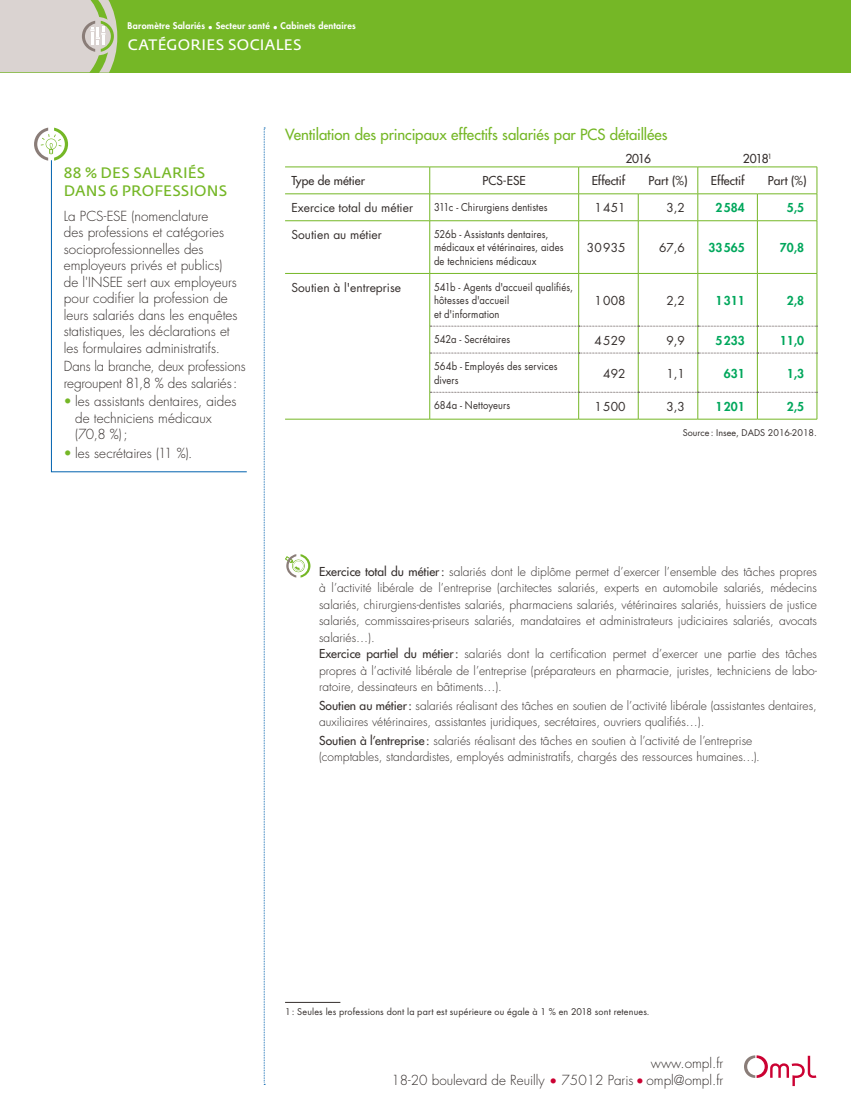
<style>
.page{position:relative;width:851px;height:1106px;background:#fff}
.page>*{position:absolute;margin:0;border:0;box-sizing:border-box;transform-origin:0 0}
.t1{font:500 15px "Futura Std";letter-spacing:-.005em;color:#75b726}
.t2{font:15px/18px "Fedra Sans Std";letter-spacing:.015em;color:#75b726}
.t3{font:15px "Fedra Sans Std";letter-spacing:.025em;color:#fff}
.t4{font:300 13.5px/16.5px "Futura Std";color:#352f2d}
.t5{font:300 12px/16.5px "Futura Std";color:#352f2d}
.t6{font:12px "Futura Std";color:#352f2d}
.t7{font:500 12px "Futura Std";color:#352f2d}
.t8{font:800 12px "Futura Std";color:#00a75c}
.t9{font:10.5px/13.5px "Futura Std";letter-spacing:.01em;color:#352f2d;scale:.9 1}
.t10{font:9px "Futura Std";letter-spacing:.015em;color:#352f2d}
.t11{font:800 9px "Futura Std";letter-spacing:.025em;color:#fff}
.s1{font-weight:400;color:#75b726}
.s2{font-weight:500}
.s3{color:#cb0132}
</style>
<div class="page">
<div style="left:0;top:0;width:850px;height:72px;background:#75b726"></div>
<svg style="left:264px;top:128px;width:1px;height:957px"></svg>
<svg style="left:34px;top:128px;width:34px;height:33px"></svg>
<svg style="left:51px;top:159px;width:196px;height:313px"></svg>
<svg style="left:744px;top:1055px;width:72px;height:31px"></svg>
<svg style="left:0;top:0;width:117px;height:73px;background:#d1d0c3"></svg>
<hr style="left:285px;top:1002px;width:55px;height:1px;background:#352f2d">
<hr style="left:285px;top:167px;width:144px;height:1px;background:#75b726">
<hr style="left:429px;top:167px;width:149px;height:1px;background:#75b726">
<hr style="left:578px;top:167px;width:60px;height:1px;background:#75b726">
<hr style="left:638px;top:167px;width:59px;height:1px;background:#75b726">
<hr style="left:697px;top:167px;width:60px;height:1px;background:#75b726">
<hr style="left:757px;top:167px;width:60px;height:1px;background:#75b726">
<hr style="left:285px;top:193px;width:144px;height:1px;background:#75b726">
<svg style="left:429px;top:167px;width:1px;height:53px"></svg>
<hr style="left:429px;top:221px;width:1px;height:52px;background:#75b726">
<hr style="left:429px;top:274px;width:1px;height:52px;background:#75b726">
<hr style="left:429px;top:353px;width:1px;height:39px;background:#75b726">
<hr style="left:429px;top:193px;width:149px;height:1px;background:#75b726">
<svg style="left:578px;top:167px;width:1px;height:53px"></svg>
<hr style="left:578px;top:221px;width:1px;height:52px;background:#75b726">
<hr style="left:578px;top:274px;width:1px;height:52px;background:#75b726">
<hr style="left:578px;top:353px;width:1px;height:39px;background:#75b726">
<hr style="left:578px;top:193px;width:60px;height:1px;background:#75b726">
<svg style="left:638px;top:194px;width:1px;height:26px"></svg>
<hr style="left:638px;top:221px;width:1px;height:52px;background:#75b726">
<hr style="left:638px;top:274px;width:1px;height:52px;background:#75b726">
<hr style="left:638px;top:353px;width:1px;height:39px;background:#75b726">
<hr style="left:638px;top:193px;width:59px;height:1px;background:#75b726">
<hr style="left:697px;top:193px;width:60px;height:1px;background:#75b726">
<svg style="left:697px;top:167px;width:1px;height:53px"></svg>
<hr style="left:697px;top:221px;width:1px;height:52px;background:#75b726">
<hr style="left:697px;top:274px;width:1px;height:52px;background:#75b726">
<hr style="left:697px;top:353px;width:1px;height:39px;background:#75b726">
<svg style="left:757px;top:194px;width:1px;height:26px"></svg>
<hr style="left:757px;top:221px;width:1px;height:52px;background:#75b726">
<hr style="left:757px;top:274px;width:1px;height:52px;background:#75b726">
<hr style="left:757px;top:353px;width:1px;height:39px;background:#75b726">
<hr style="left:757px;top:193px;width:60px;height:1px;background:#75b726">
<svg style="left:816px;top:167px;width:1px;height:53px"></svg>
<hr style="left:816px;top:221px;width:1px;height:52px;background:#75b726">
<hr style="left:816px;top:274px;width:1px;height:52px;background:#75b726">
<hr style="left:816px;top:353px;width:1px;height:39px;background:#75b726">
<hr style="left:285px;top:220px;width:144px;height:1px;background:#75b726">
<hr style="left:285px;top:273px;width:144px;height:1px;background:#75b726">
<hr style="left:285px;top:419px;width:144px;height:1px;background:#75b726">
<hr style="left:429px;top:220px;width:149px;height:1px;background:#75b726">
<hr style="left:429px;top:273px;width:149px;height:1px;background:#75b726">
<hr style="left:429px;top:419px;width:149px;height:1px;background:#75b726">
<hr style="left:578px;top:220px;width:60px;height:1px;background:#75b726">
<hr style="left:578px;top:273px;width:60px;height:1px;background:#75b726">
<hr style="left:578px;top:419px;width:60px;height:1px;background:#75b726">
<hr style="left:638px;top:220px;width:59px;height:1px;background:#75b726">
<hr style="left:638px;top:273px;width:59px;height:1px;background:#75b726">
<hr style="left:638px;top:419px;width:59px;height:1px;background:#75b726">
<hr style="left:697px;top:220px;width:60px;height:1px;background:#75b726">
<hr style="left:697px;top:273px;width:60px;height:1px;background:#75b726">
<hr style="left:697px;top:419px;width:60px;height:1px;background:#75b726">
<hr style="left:757px;top:220px;width:60px;height:1px;background:#75b726">
<hr style="left:757px;top:273px;width:60px;height:1px;background:#75b726">
<hr style="left:757px;top:419px;width:60px;height:1px;background:#75b726">
<svg style="left:429px;top:326px;width:388px;height:28px"></svg>
<svg style="left:429px;top:392px;width:388px;height:27px"></svg>
<svg style="left:285px;top:554px;width:25px;height:23px"></svg>
<p class="t11" style="left:128px;top:20px;width:230px">Baromètre Salariés • Secteur santé • Cabinets dentaires</p>
<p class="t3" style="left:128px;top:35px;width:175px">CATÉGORIES SOCIALES</p>
<p class="t2" style="left:64px;top:163px;width:165px">88 % DES SALARIÉS<br>DANS 6 PROFESSIONS</p>
<p class="t4" style="left:64px;top:208px;width:175px">La PCS-ESE (nomenclature<br>des professions et catégories socioprofessionnelles des employeurs privés et publics) de l'INSEE sert aux employeurs pour codifier la profession de leurs salariés dans les enquêtes statistiques, les déclarations et les formulaires administratifs.</p>
<p class="t4" style="left:64px;top:358px;width:183px">Dans la branche, deux professions regroupent 81,8 % des salariés:</p>
<p class="t4" style="left:75px;top:394px;width:163px;text-indent:-11px"><span class="s1">•</span> les assistants dentaires, aides de techniciens médicaux (70,8 %);</p>
<p class="t4" style="left:64px;top:445px;width:130px"><span class="s1">•</span> les secrétaires (11 %).</p>
<p class="t1" style="left:285px;top:125px;width:384px">Ventilation des principaux effectifs salariés par PCS détaillées</p>
<p class="t7" style="left:625px;top:151px;width:27px">2016</p>
<p class="t7" style="left:742px;top:151px;width:31px">2018<sup>1</sup></p>
<p class="t7" style="left:291px;top:173px;width:75px">Type de métier</p>
<p class="t7" style="left:482px;top:173px;width:45px">PCS-ESE</p>
<p class="t7" style="left:591px;top:173px;width:35px">Effectif</p>
<p class="t7" style="left:648px;top:173px;width:40px">Part (%)</p>
<p class="t7" style="left:710px;top:173px;width:35px">Effectif</p>
<p class="t7" style="left:767px;top:173px;width:40px">Part (%)</p>
<p class="t6" style="left:291px;top:200px;width:123px">Exercice total du métier</p>
<p class="t9" style="left:434px;top:200px;width:128px">311c - Chirurgiens dentistes</p>
<p class="t6" style="left:594px;top:200px;width:33px">1451</p>
<p class="t6" style="left:666px;top:200px;width:20px">3,2</p>
<p class="t8" style="left:715px;top:200px;width:31px">2584</p>
<p class="t8" style="left:786px;top:200px;width:19px">5,5</p>
<p class="t6" style="left:291px;top:227px;width:92px">Soutien au métier</p>
<p class="t9" style="left:434px;top:227px;width:145px">526b - Assistants dentaires, médicaux et vétérinaires, aides de techniciens médicaux</p>
<p class="t6" style="left:587px;top:240px;width:40px">30935</p>
<p class="t6" style="left:659px;top:240px;width:27px">67,6</p>
<p class="t8" style="left:708px;top:240px;width:38px">33565</p>
<p class="t8" style="left:779px;top:240px;width:26px">70,8</p>
<p class="t6" style="left:291px;top:280px;width:111px">Soutien à l'entreprise</p>
<p class="t9" style="left:434px;top:280px;width:156px">541b - Agents d'accueil qualifiés, hôtesses d'accueil<br>et d'information</p>
<p class="t6" style="left:594px;top:293px;width:33px">1008</p>
<p class="t6" style="left:666px;top:293px;width:20px">2,2</p>
<p class="t8" style="left:715px;top:293px;width:31px">1311</p>
<p class="t8" style="left:786px;top:293px;width:19px">2,8</p>
<p class="t9" style="left:434px;top:333px;width:86px">542a - Secrétaires</p>
<p class="t6" style="left:594px;top:332px;width:33px">4529</p>
<p class="t6" style="left:666px;top:332px;width:20px">9,9</p>
<p class="t8" style="left:715px;top:332px;width:31px">5233</p>
<p class="t8" style="left:779px;top:332px;width:26px">11,0</p>
<p class="t9" style="left:434px;top:360px;width:139px">564b - Employés des services divers</p>
<p class="t6" style="left:603px;top:365px;width:24px">492</p>
<p class="t6" style="left:666px;top:365px;width:20px">1,1</p>
<p class="t8" style="left:723px;top:365px;width:22px">631</p>
<p class="t8" style="left:786px;top:365px;width:19px">1,3</p>
<p class="t9" style="left:434px;top:399px;width:86px">684a - Nettoyeurs</p>
<p class="t6" style="left:594px;top:398px;width:33px">1500</p>
<p class="t6" style="left:666px;top:398px;width:20px">3,3</p>
<p class="t8" style="left:715px;top:398px;width:31px">1201</p>
<p class="t8" style="left:786px;top:398px;width:19px">2,5</p>
<p class="t10" style="left:682px;top:426px;width:136px">Source: Insee, DADS 2016-2018.</p>
<p class="t5" style="left:319px;top:563px;width:499px"><span class="s2">Exercice total du métier:</span> salariés dont le diplôme permet d’exercer l’ensemble des tâches propres à l’activité libérale de l’entreprise (architectes salariés, experts en automobile salariés, médecins salariés, chirurgiens-dentistes salariés, pharmaciens salariés, vétérinaires salariés, huissiers de justice salariés, commissaires-priseurs salariés, mandataires et administrateurs judiciaires salariés, avocats salariés…).<br><span class="s2">Exercice partiel du métier:</span> salariés dont la certification permet d’exercer une partie des tâches propres à l’activité libérale de l’entreprise (préparateurs en pharmacie, juristes, techniciens de labo&shy;ratoire, dessinateurs en bâtiments…).</p>
<p class="t5" style="left:319px;top:697px;width:499px"><span class="s2">Soutien au métier:</span> salariés réalisant des tâches en soutien de l’activité libérale (assistantes dentaires, auxiliaires vétérinaires, assistantes juridiques, secrétaires, ouvriers qualifiés…).</p>
<p class="t5" style="left:319px;top:732px;width:442px"><span class="s2">Soutien à l’entreprise :</span> salariés réalisant des tâches en soutien à l’activité de l’entreprise (comptables, standardistes, employés administratifs, chargés des ressources humaines…).</p>
<p class="t10" style="left:285px;top:1006px;width:366px">1: Seules les professions dont la part est supérieure ou égale à 1 % en 2018 sont retenues.</p>
<p class="t4" style="left:391px;top:1055px;width:333px;text-align:right">www.ompl.fr<br>18-20 boulevard de Reuilly <span class="s3">•</span> 75012 Paris <span class="s3">•</span> ompl@ompl.fr</p>
</div>
